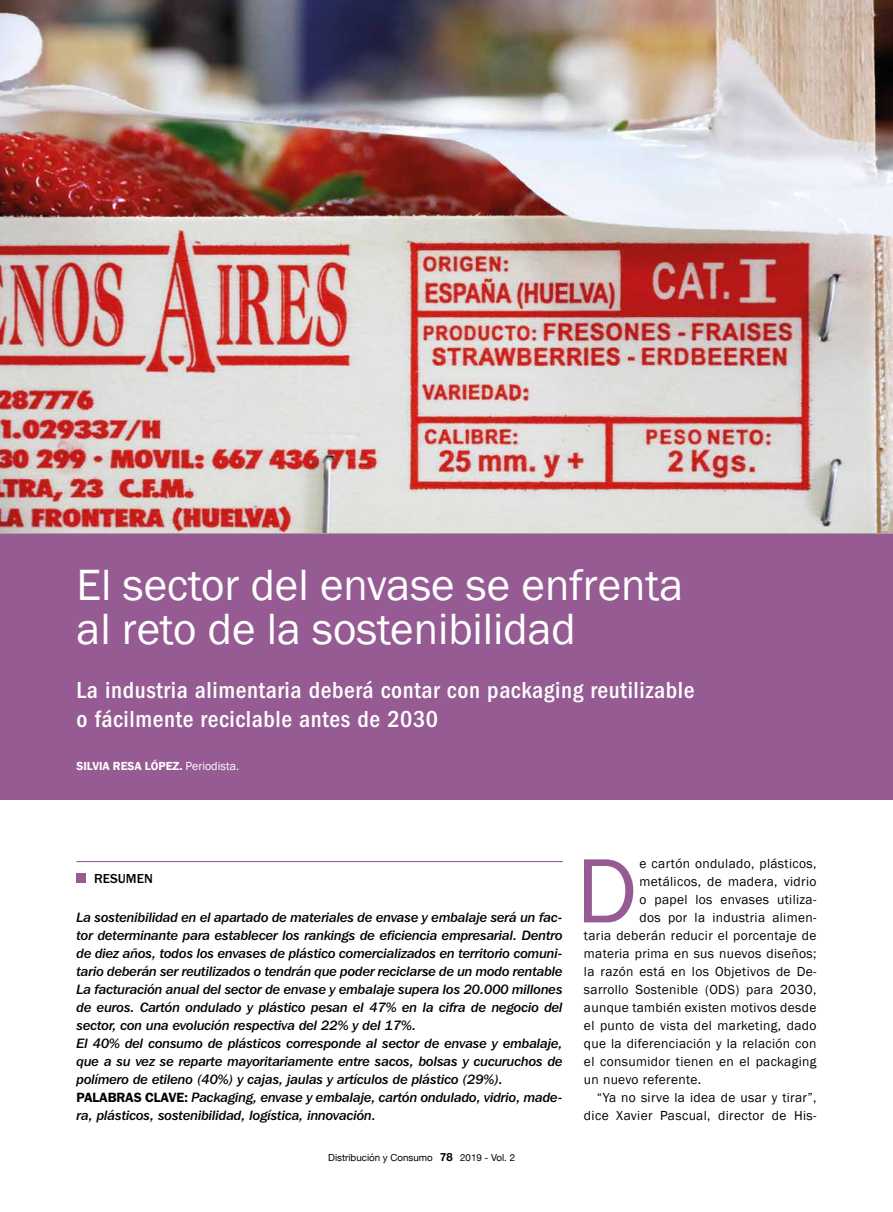
<style>
.page{position:relative;width:893px;height:1212px;background:#fff}
.page>*{position:absolute;margin:0;border:0;box-sizing:border-box;transform-origin:0 0}
.t1{font:94.5px "Franklin Gothic";color:#965b93}
.t2{font:45px/43.5px "Franklin Gothic";color:#fff}
.t3{font:500 condensed 24px/28.8px "Franklin Gothic LT";letter-spacing:.025em;color:#fff}
.t4{font:13.5px/18px "Franklin Gothic IT Cby BT Med Ital";letter-spacing:-.01em;color:#000}
.t5{font:13.5px "Franklin Gothic";letter-spacing:.025em;color:#000}
.t6{font:500 13.5px "Franklin Gothic LT";color:#000}
.t7{font:600 12px "Franklin Gothic";color:#fff}
.t8{font:9.75px "Helvetica Neue";color:#000}
.s1{font-weight:400}
.s2{font-family:"Franklin Gothic LT";font-weight:600}
.s3{font-weight:700;font-size:11.25px}
</style>
<div class="page">
<img style="left:0;top:0;width:893px;height:533px">
<hr style="left:77px;top:861px;width:486px;height:1px;background:#965b93">
<div style="left:77px;top:873px;width:9px;height:9px;background:#965b93"></div>
<div style="left:0;top:534px;width:893px;height:265px;background:#965b93"></div>
<h2 class="t2" style="left:77px;top:564px;width:608px">El sector del envase se enfrenta al reto de la sostenibilidad</h2>
<h3 class="t3" style="left:77px;top:676px;width:619px">La industria alimentaria deberá contar con packaging reutilizable o fácilmente reciclable antes de 2030</h3>
<p class="t7" style="left:77px;top:759px;width:164px">SILVIA RESA LÓPEZ. <span class="s1">Periodista.</span></p>
<p class="t6" style="left:94px;top:870px;width:60px">RESUMEN</p>
<p class="t4" style="left:77px;top:908px;width:488px">La sostenibilidad en el apartado de materiales de envase y embalaje será un fac&shy;tor determinante para establecer los rankings de eficiencia empresarial. Dentro de diez años, todos los envases de plástico comercializados en territorio comuni&shy;tario deberán ser reutilizados o tendrán que poder reciclarse de un modo rentable La facturación anual del sector de envase y embalaje supera los 20.000 millones de euros. Cartón ondulado y plástico pesan el 47% en la cifra de negocio del sector, con una evolución respectiva del 22% y del 17%.<br>El 40% del consumo de plásticos corresponde al sector de envase y embalaje, que a su vez se reparte mayoritariamente entre sacos, bolsas y cucuruchos de polímero de etileno (40%) y cajas, jaulas y artículos de plástico (29%).<br><span class="s2">PALABRAS CLAVE:</span> Packaging, envase y embalaje, cartón ondulado, vidrio, made&shy;ra, plásticos, sostenibilidad, logística, innovación.</p>
<p class="t8" style="left:328px;top:1150px;width:188px">Distribución y Consumo <span class="s3">78</span> 2019 - Vol. 2</p>
<h1 class="t1" style="left:576px;top:832px;width:63px">D</h1>
<p class="t5" style="left:640px;top:855px;width:178px">e cartón ondulado, plásticos,</p>
<p class="t5" style="left:640px;top:873px;width:178px">metálicos, de madera, vidrio</p>
<p class="t5" style="left:640px;top:891px;width:178px">o papel los envases utiliza-</p>
<p class="t5" style="left:640px;top:909px;width:178px">dos por la industria alimen-</p>
<p class="t5" style="left:584px;top:927px;width:234px">taria deberán reducir el porcentaje de</p>
<p class="t5" style="left:584px;top:945px;width:234px">materia prima en sus nuevos diseños;</p>
<p class="t5" style="left:584px;top:963px;width:234px">la razón está en los Objetivos de De-</p>
<p class="t5" style="left:584px;top:981px;width:234px">sarrollo Sostenible (ODS) para 2030,</p>
<p class="t5" style="left:584px;top:999px;width:234px">aunque también existen motivos desde</p>
<p class="t5" style="left:584px;top:1017px;width:234px">el punto de vista del marketing, dado</p>
<p class="t5" style="left:584px;top:1035px;width:234px">que la diferenciación y la relación con</p>
<p class="t5" style="left:584px;top:1053px;width:234px">el consumidor tienen en el packaging</p>
<p class="t5" style="left:584px;top:1071px;width:119px">un nuevo referente.</p>
<p class="t5" style="left:597px;top:1089px;width:221px">“Ya no sirve la idea de usar y tirar”,</p>
<p class="t5" style="left:584px;top:1107px;width:234px">dice Xavier Pascual, director de His-</p>
</div>
